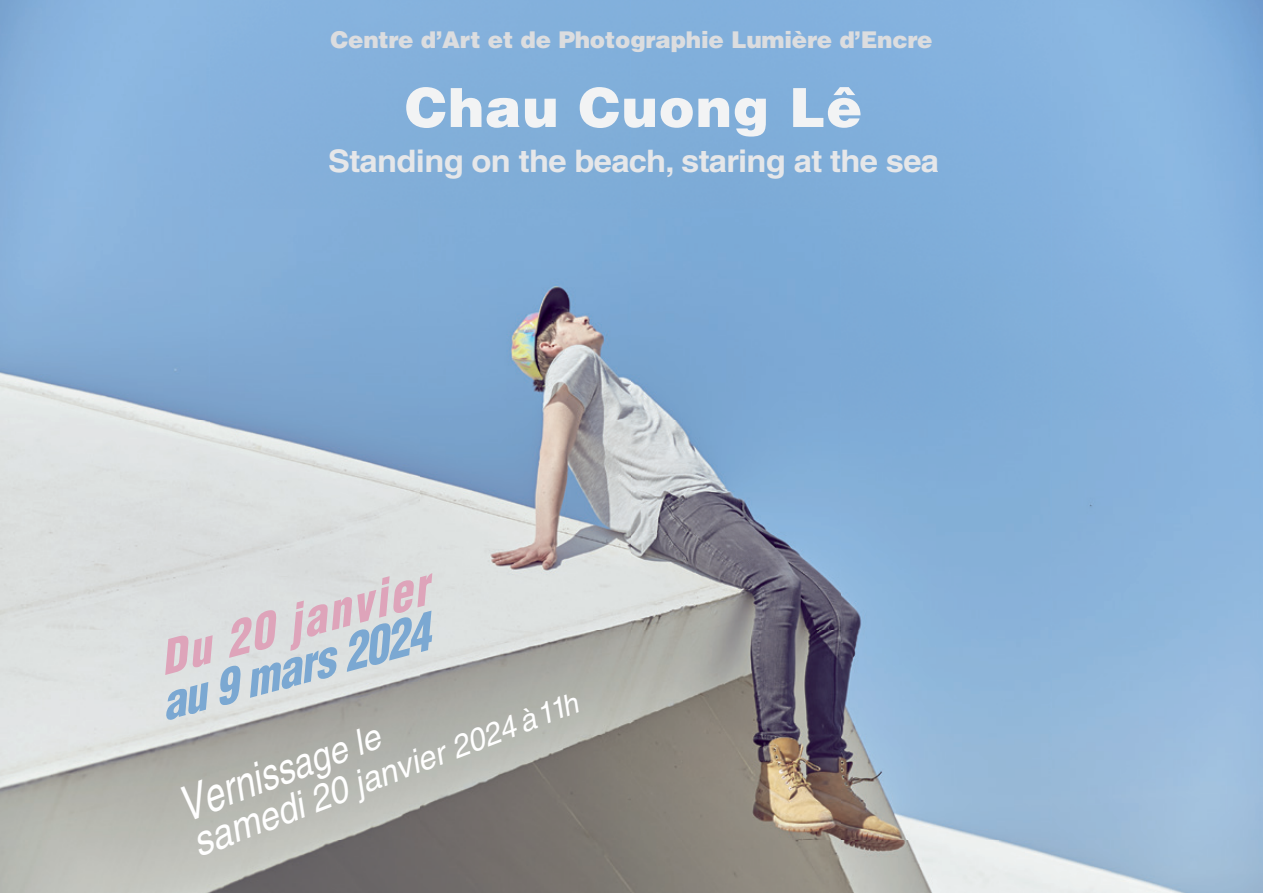
<style>
.page{position:relative;width:1263px;height:893px;background:#fff}
.page>*{position:absolute;margin:0;border:0;box-sizing:border-box;transform-origin:0 0}
.t1{font:900 54px "Helvetica LT";letter-spacing:.02em;color:#f2f3f4}
.t2{font:italic 48.3px "Helvetica LT";color:#fff;scale:.77 1}
.t3{font:italic 900 condensed 46.2px "Helvetica LT";color:#7ba8d2}
.t4{font:italic 900 condensed 45.3px "Helvetica LT";color:#dea4ba}
.t5{font:italic 36.75px "Helvetica LT";color:#fff;scale:.93 1}
.t6{font:700 31.05px "Helvetica LT Std";letter-spacing:-.02em;color:#e6e7e9;scale:1.06 1}
.t7{font:900 23.1px "Helvetica LT";letter-spacing:-.01em;color:#dcdddf}
.s1{font-size:46.65px}
.s2{font-size:47.1px}
.s3{font-size:47.55px}
.s4{font-size:48px}
.s5{font-size:48.45px}
.s6{font-size:48.9px}
.s7{font-size:49.35px}
.s8{font-size:49.95px}
.s9{font-size:50.4px}
.s10{font-size:50.85px}
.s11{font-size:41.85px}
.s12{font-size:41.25px}
.s13{font-size:39.9px}
.s14{font-size:39.3px}
.s15{font-size:38.7px}
.s16{font-size:37.35px}
.s17{font-size:34.8px}
.s18{font-size:34.2px}
.s19{font-size:33.45px}
.s20{font-size:33.15px}
.s21{font-size:32.55px}
.s22{font-size:31.95px}
.s23{font-size:31.5px}
.s24{font-size:30.9px}
.s25{font-size:30.3px}
.s26{font-size:29.7px}
.s27{font-size:28.95px}
.s28{font-size:45.75px}
.s29{font-size:45.15px}
.s30{font-size:43.8px}
.s31{font-size:43.5px}
.s32{font-size:36.75px}
.s33{font-size:35.4px}
</style>
<div class="page">
<img style="left:0;top:0;width:1263px;height:893px">
<p class="t7" style="left:330px;top:25px;width:604px">Centre d’Art et de Photographie Lumière d’Encre</p>
<h1 class="t1" style="left:405px;top:72px;width:459px">Chau Cuong Lê</h1>
<h3 class="t6" style="left:328px;top:142px;width:578px">Standing on the beach, staring at the sea</h3>
<h3 class="t4" style="left:151px;top:632px;width:278px;rotate:-15deg">D<span class="s1">u</span> <span class="s2">2</span><span class="s3">0</span> <span class="s4">j</span><span class="s5">a</span><span class="s6">n</span><span class="s7">v</span><span class="s8">i</span><span class="s9">e</span><span class="s10">r</span></h3>
<h3 class="t3" style="left:153px;top:676px;width:278px;rotate:-15deg">a<span class="s1">u</span> <span class="s2">9</span> <span class="s3">m</span><span class="s4">a</span><span class="s5">r</span><span class="s6">s</span> <span class="s7">2</span><span class="s8">0</span><span class="s9">2</span><span class="s10">4</span></h3>
<h3 class="t5" style="left:187px;top:825px;width:441px;rotate:-21deg"><span class="s11">s</span><span class="s12">a</span><span class="s13">m</span><span class="s14">e</span><span class="s15">d</span><span class="s16">i</span> 20 <span class="s17">ja</span><span class="s18">n</span><span class="s19">v</span><span class="s20">i</span><span class="s21">e</span><span class="s22">r</span> <span class="s23">20</span><span class="s24">24</span> <span class="s25">à 1</span><span class="s26">1</span><span class="s27">h</span></h3>
<h2 class="t2" style="left:169px;top:781px;width:276px;rotate:-21deg">V<span class="s1">e</span><span class="s28">r</span><span class="s29">n</span><span class="s30">i</span><span class="s31">s</span><span class="s11">s</span><span class="s12">a</span><span class="s15">g</span><span class="s32">e</span> <span class="s33">l</span><span class="s17">e</span></h2>
</div>
